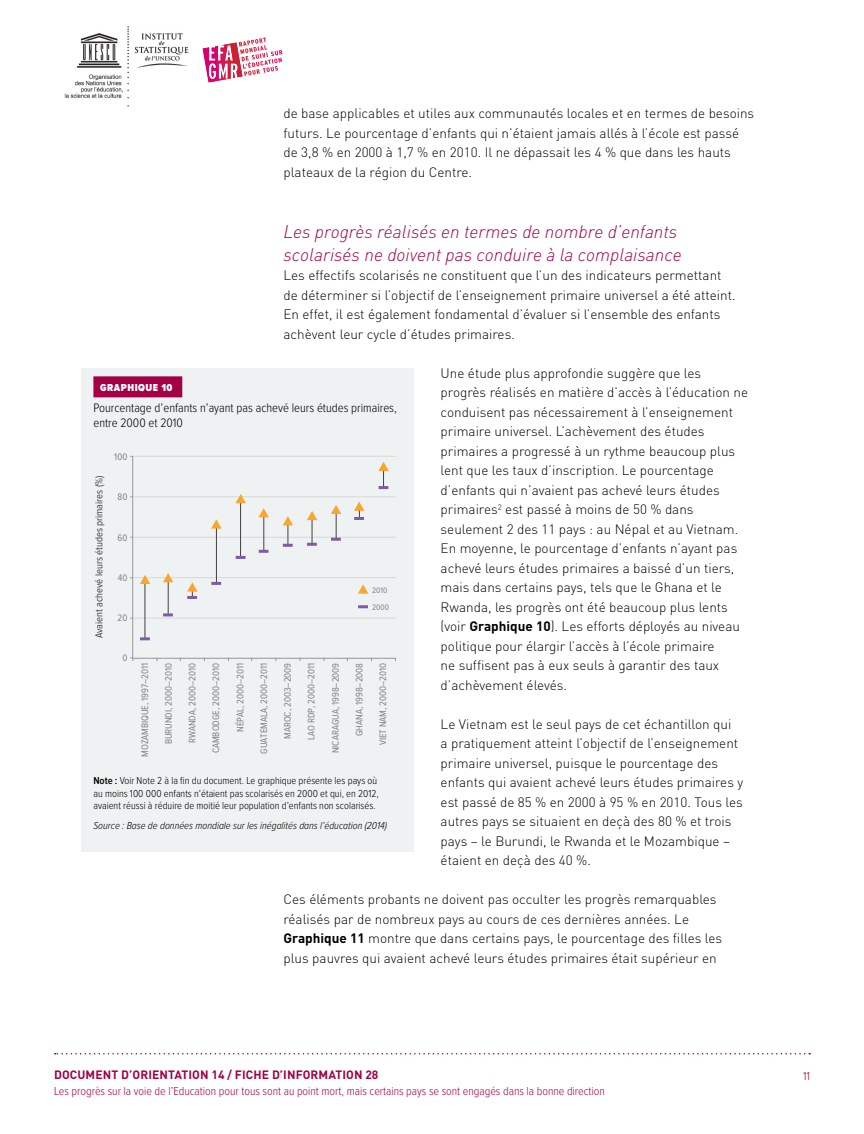
<style>
.page{position:relative;width:864px;height:1134px;background:#fff}
.page>*{position:absolute;margin:0;border:0;box-sizing:border-box;transform-origin:0 0}
.t1{font:italic 300 18px/22.5px "DINOT";color:#a30046}
.t2{font:300 13.5px/19.5px "DINOT";color:#000}
.t3{font:300 12.75px/15px "Proxima Nova Cond";color:#000}
.t4{font:300 12px "Proxima Nova Cond";color:#a30046}
.t5{font:700 12px "DINOT";letter-spacing:.01em;color:#a30046}
.t6{font:300 10.5px/12.6px "Proxima Nova Cond";color:#000}
.t7{font:italic 300 10.5px "Proxima Nova Cond";color:#000}
.t8{font:10.5px "Proxima Nova Cond";color:#424142}
.t9{font:900 10.5px "Proxima Nova Cond";color:#fff}
.t10{font:9.75px "Proxima Nova Cond";color:#808285}
.t11{font:8.25px "Proxima Nova Cond";color:#808184}
.s1{font-weight:700}
.s2{font-weight:600}
</style>
<div class="page">
<svg style="left:55px;top:1053px;width:755px;height:1px"></svg>
<img style="left:64px;top:26px;width:125px;height:81px">
<svg style="left:203px;top:37px;width:80px;height:45px"></svg>
<div style="left:81px;top:368px;width:333px;height:484px;background:#eef2f2"></div>
<hr style="left:133px;top:456px;width:263px;height:1px;background:#d8d8d8">
<hr style="left:133px;top:496px;width:263px;height:1px;background:#d8d8d8">
<hr style="left:133px;top:537px;width:263px;height:1px;background:#d8d8d8">
<hr style="left:133px;top:577px;width:263px;height:1px;background:#d8d8d8">
<hr style="left:133px;top:618px;width:263px;height:1px;background:#d8d8d8">
<hr style="left:132px;top:456px;width:1px;height:202px;background:#979797">
<hr style="left:133px;top:658px;width:263px;height:1px;background:#979797">
<hr style="left:145px;top:580px;width:1px;height:59px;background:#424142">
<hr style="left:168px;top:579px;width:1px;height:36px;background:#424142">
<hr style="left:216px;top:525px;width:1px;height:59px;background:#424142">
<hr style="left:240px;top:499px;width:1px;height:58px;background:#424142">
<hr style="left:263px;top:514px;width:1px;height:37px;background:#424142">
<svg style="left:140px;top:637px;width:10px;height:3px"></svg>
<svg style="left:140px;top:575px;width:10px;height:9px"></svg>
<svg style="left:163px;top:613px;width:10px;height:3px"></svg>
<svg style="left:163px;top:573px;width:10px;height:9px"></svg>
<svg style="left:187px;top:582px;width:11px;height:17px"></svg>
<svg style="left:211px;top:582px;width:10px;height:3px"></svg>
<svg style="left:211px;top:519px;width:11px;height:10px"></svg>
<svg style="left:236px;top:556px;width:10px;height:3px"></svg>
<svg style="left:236px;top:494px;width:10px;height:9px"></svg>
<svg style="left:259px;top:550px;width:9px;height:3px"></svg>
<svg style="left:259px;top:508px;width:10px;height:9px"></svg>
<svg style="left:283px;top:516px;width:10px;height:31px"></svg>
<svg style="left:307px;top:511px;width:10px;height:35px"></svg>
<svg style="left:331px;top:505px;width:10px;height:36px"></svg>
<svg style="left:354px;top:502px;width:10px;height:18px"></svg>
<svg style="left:378px;top:462px;width:11px;height:27px"></svg>
<svg style="left:358px;top:605px;width:10px;height:3px"></svg>
<svg style="left:358px;top:584px;width:10px;height:10px"></svg>
<div style="left:93px;top:376px;width:89px;height:21px;background:#a30046"></div>
<p class="t2" style="left:284px;top:103px;width:472px">de base applicables et utiles aux communautés locales et en termes de besoins futurs. Le pourcentage d’enfants qui n’étaient jamais allés à l’école est passé de 3,8 % en 2000 à 1,7 % en 2010. Il ne dépassait les 4 % que dans les hauts plateaux de la région du Centre.</p>
<h1 class="t1" style="left:284px;top:220px;width:400px">Les progrès réalisés en termes de nombre d’enfants scolarisés ne doivent pas conduire à la complaisance</h1>
<p class="t2" style="left:284px;top:265px;width:454px">Les effectifs scolarisés ne constituent que l’un des indicateurs permettant de déterminer si l’objectif de l’enseignement primaire universel a été atteint.<br>En effet, il est également fondamental d’évaluer si l’ensemble des enfants achèvent leur cycle d’études primaires.</p>
<p class="t2" style="left:441px;top:363px;width:309px">Une étude plus approfondie suggère que les progrès réalisés en matière d’accès à l’éducation ne conduisent pas nécessairement à l’enseignement primaire universel. L’achèvement des études primaires a progressé à un rythme beaucoup plus lent que les taux d’inscription. Le pourcentage d’enfants qui n’avaient pas achevé leurs études primaires<sup>2</sup> est passé à moins de 50 % dans seulement 2 des 11 pays : au Népal et au Vietnam.<br>En moyenne, le pourcentage d’enfants n’ayant pas achevé leurs études primaires a baissé d’un tiers, mais dans certains pays, tels que le Ghana et le Rwanda, les progrès ont été beaucoup plus lents (voir <span class="s1">GRAPHIQUE 10</span>). Les efforts déployés au niveau politique pour élargir l’accès à l’école primaire<br>ne suffisent pas à eux seuls à garantir des taux d’achèvement élevés.</p>
<p class="t2" style="left:441px;top:714px;width:304px">Le Vietnam est le seul pays de cet échantillon qui<br>a pratiquement atteint l’objectif de l’enseignement primaire universel, puisque le pourcentage des enfants qui avaient achevé leurs études primaires y est passé de 85 % en 2000 à 95 % en 2010. Tous les autres pays se situaient en deçà des 80 % et trois pays – le Burundi, le Rwanda et le Mozambique – étaient en deçà des 40 %.</p>
<p class="t2" style="left:283px;top:889px;width:440px">Ces éléments probants ne doivent pas occulter les progrès remarquables réalisés par de nombreux pays au cours de ces dernières années. Le <span class="s1">GRAPHIQUE 11</span> montre que dans certains pays, le pourcentage des filles les plus pauvres qui avaient achevé leurs études primaires était supérieur en</p>
<p class="t9" style="left:100px;top:382px;width:15px">GRAPHIQUE</p>
<p class="t9" style="left:161px;top:382px;width:13px">10</p>
<p class="t3" style="left:93px;top:401px;width:305px">Pourcentage d’enfants n’ayant pas achevé leurs études primaires, entre 2000 et 2010</p>
<p class="t10" style="left:114px;top:452px;width:15px">100</p>
<p class="t8" style="left:94px;top:638px;width:164px;rotate:-90deg">Avaient achevé leurs études primaires (%)</p>
<p class="t10" style="left:118px;top:492px;width:11px">80</p>
<p class="t10" style="left:118px;top:533px;width:11px">60</p>
<p class="t10" style="left:118px;top:574px;width:11px">40</p>
<p class="t11" style="left:372px;top:587px;width:17px">2010</p>
<p class="t11" style="left:372px;top:603px;width:18px">2000</p>
<p class="t10" style="left:118px;top:614px;width:11px">20</p>
<p class="t10" style="left:122px;top:654px;width:7px">0</p>
<p class="t10" style="left:140px;top:757px;width:96px;rotate:-90deg">MOZAMBIQUE, 1997–2011</p>
<p class="t10" style="left:164px;top:744px;width:83px;rotate:-90deg">BURUNDI, 2000–2010</p>
<p class="t10" style="left:188px;top:743px;width:82px;rotate:-90deg">RWANDA, 2000–2010</p>
<p class="t10" style="left:211px;top:753px;width:92px;rotate:-90deg">CAMBODGE, 2000–2010</p>
<p class="t10" style="left:236px;top:732px;width:71px;rotate:-90deg">NÉPAL, 2000–2011</p>
<p class="t10" style="left:259px;top:754px;width:93px;rotate:-90deg">GUATEMALA, 2000–2011</p>
<p class="t10" style="left:283px;top:739px;width:78px;rotate:-90deg">MAROC, 2003–2009</p>
<p class="t10" style="left:307px;top:740px;width:79px;rotate:-90deg">LAO RDP, 2000–2011</p>
<p class="t10" style="left:331px;top:753px;width:92px;rotate:-90deg">NICARAGUA, 1998–2009</p>
<p class="t10" style="left:355px;top:736px;width:75px;rotate:-90deg">GHANA, 1998–2008</p>
<p class="t10" style="left:378px;top:745px;width:84px;rotate:-90deg">VIET NAM, 2000–2010</p>
<p class="t6" style="left:93px;top:775px;width:287px"><span class="s2">Note :</span> Voir Note 2 à la fin du document. Le graphique présente les pays où au moins 100 000 enfants n’étaient pas scolarisés en 2000 et qui, en 2012, avaient réussi à réduire de moitié leur population d’enfants non scolarisés.</p>
<p class="t7" style="left:93px;top:821px;width:295px">Source : Base de données mondiale sur les inégalités dans l’éducation (2014)</p>
<p class="t5" style="left:54px;top:1067px;width:326px">DOCUMENT D’ORIENTATION 14 / FICHE D’INFORMATION 28</p>
<p class="t4" style="left:803px;top:1071px;width:8px">11</p>
<p class="t4" style="left:54px;top:1085px;width:552px">Les progrès sur la voie de l’Education pour tous sont au point mort, mais certains pays se sont engagés dans la bonne direction</p>
</div>
